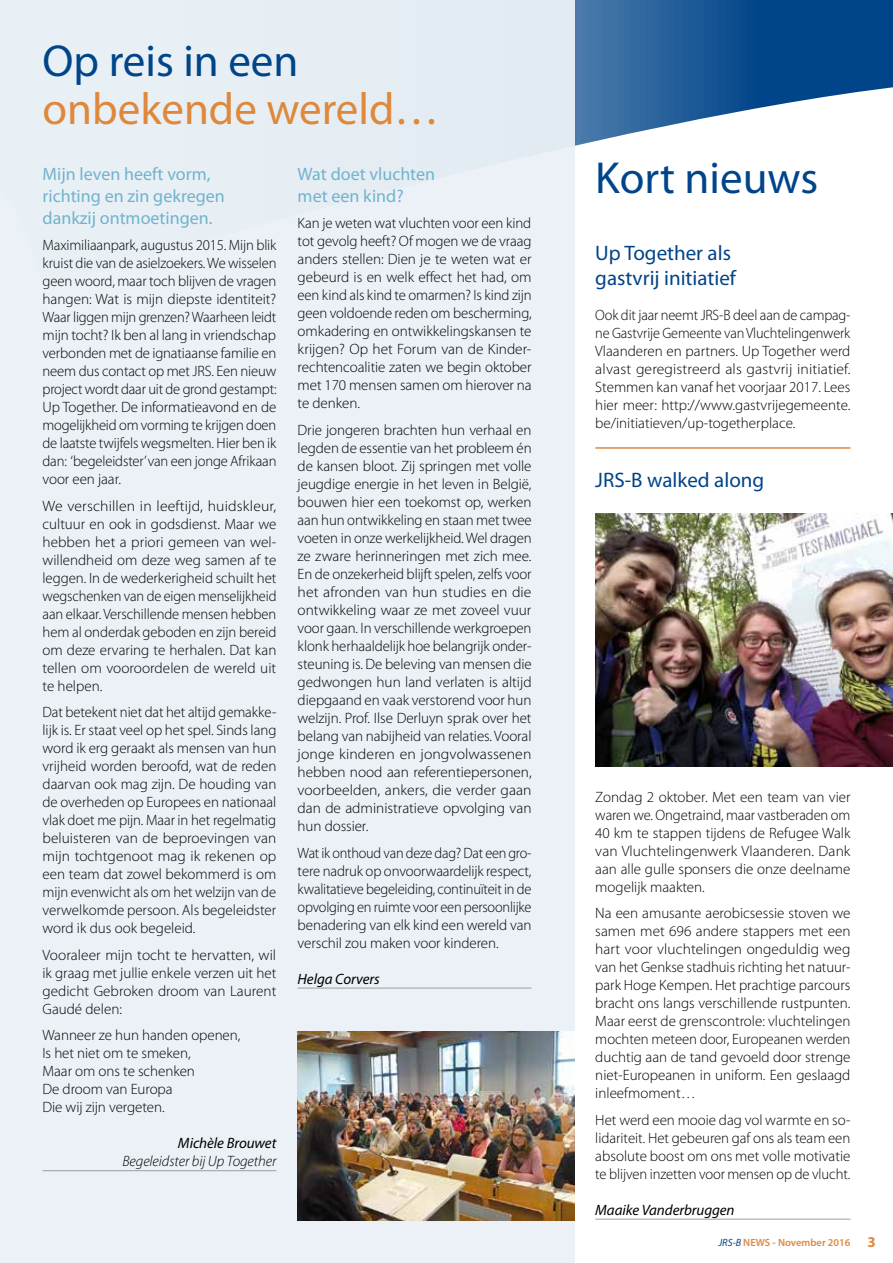
<style>
.page{position:relative;width:893px;height:1263px;background:#fff}
.page>*{position:absolute;margin:0;border:0;box-sizing:border-box;transform-origin:0 0}
.t1{font:45px "Myriad Pro";color:#004489}
.t2{font:45px "Myriad Pro";color:#df883b}
.t3{font:21px/25.2px "Myriad Pro";color:#004489}
.t4{font:18px/21.6px "Myriad Pro";color:#71b3ce}
.t5{font:300 15px/18px "Myriad Pro";color:#000;text-align:justify}
.t6{font:300 15px/18px "Myriad Pro";color:#000;text-align:justify;scale:1.04 1}
.t7{font:300 15px/18px "Myriad Pro";color:#000;text-align:justify;scale:.96 1}
.t8{font:300 15px/18px "Myriad Pro";color:#000;text-align:justify;scale:.95 1}
.t9{font:italic 15px "Myriad Pro";letter-spacing:-.005em;color:#000}
.t10{font:italic 300 15px "Myriad Pro";letter-spacing:-.005em;color:#000}
.t11{font:600 10.5px "Myriad Pro";color:#df883b}
.s1{font-weight:400;font-style:italic;color:#004489}
.s2{font-weight:700;font-size:15px}
</style>
<div class="page">
<svg style="left:574px;top:0;width:319px;height:289px"></svg>
<div style="left:0;top:0;width:574px;height:1263px;background:#eaf1f6"></div>
<hr style="left:43px;top:1170px;width:233px;height:1px;background:#9c9e9f">
<hr style="left:298px;top:988px;width:233px;height:1px;background:#9c9e9f">
<hr style="left:595px;top:447px;width:255px;height:2px;background:#df883b">
<hr style="left:595px;top:1219px;width:255px;height:1px;background:#9c9e9f">
<img style="left:298px;top:1031px;width:276px;height:189px">
<img style="left:595px;top:514px;width:298px;height:252px">
<h1 class="t1" style="left:43px;top:33px;width:257px">Op reis in een</h1>
<h1 class="t2" style="left:43px;top:81px;width:398px">onbekende wereld…</h1>
<p class="t4" style="left:43px;top:163px;width:184px">Mijn leven heeft vorm, richting en zin gekregen dankzij ontmoetingen.</p>
<p class="t5" style="left:43px;top:236px;width:236px">Maximiliaanpark, augustus 2015. Mijn blik kruist die van de asielzoekers. We wisselen geen woord, maar toch blijven de vragen hangen: Wat is mijn diepste identiteit?<br>Waar liggen mijn grenzen? Waarheen leidt mijn tocht? Ik ben al lang in vriendschap verbonden met de ignatiaanse familie en neem dus contact op met JRS. Een nieuw project wordt daar uit de grond gestampt:<br>Up Together. De informatieavond en de mogelijkheid om vorming te krijgen doen de laatste twijfels wegsmelten. Hier ben ik dan: ‘begeleidster’ van een jonge Afrikaan voor een jaar.</p>
<p class="t6" style="left:43px;top:496px;width:226px">We verschillen in leeftijd, huidskleur, cultuur en ook in godsdienst. Maar we hebben het a priori gemeen van wel&shy;willendheid om deze weg samen af te leggen. In de wederkerigheid schuilt het wegschenken van de eigen menselijkheid aan elkaar. Verschillende mensen hebben hem al onderdak geboden en zijn bereid om deze ervaring te herhalen. Dat kan tellen om vooroordelen de wereld uit te helpen.</p>
<p class="t5" style="left:43px;top:703px;width:235px">Dat betekent niet dat het altijd gemakke&shy;lijk is. Er staat veel op het spel. Sinds lang word ik erg geraakt als mensen van hun vrijheid worden beroofd, wat de reden daarvan ook mag zijn. De houding van de overheden op Europees en nationaal vlak doet me pijn. Maar in het regelmatig beluisteren van de beproevingen van mijn tochtgenoot mag ik rekenen op een team dat zowel bekommerd is om mijn evenwicht als om het welzijn van de verwelkomde persoon. Als begeleidster word ik dus ook begeleid.</p>
<p class="t5" style="left:43px;top:945px;width:235px">Vooraleer mijn tocht te hervatten, wil ik graag met jullie enkele verzen uit het gedicht Gebroken droom van Laurent Gaudé delen:</p>
<p class="t5" style="left:43px;top:1026px;width:199px;text-align:left">Wanneer ze hun handen openen,<br>Is het niet om te smeken,<br>Maar om ons te schenken<br>De droom van Europa<br>Die wij zijn vergeten.</p>
<p class="t9" style="left:178px;top:1134px;width:100px">Michèle Brouwet</p>
<p class="t10" style="left:122px;top:1152px;width:155px">Begeleidster bij Up Together</p>
<p class="t4" style="left:298px;top:163px;width:139px">Wat doet vluchten met een kind?</p>
<p class="t5" style="left:298px;top:214px;width:235px">Kan je weten wat vluchten voor een kind tot gevolg heeft? Of mogen we de vraag anders stellen: Dien je te weten wat er gebeurd is en welk effect het had, om een kind als kind te omarmen? Is kind zijn geen voldoende reden om bescherming, omkadering en ontwikkelingskansen te krijgen? Op het Forum van de Kinder&shy;rechtencoalitie zaten we begin oktober met 170 mensen samen om hierover na te denken.</p>
<p class="t5" style="left:298px;top:421px;width:236px">Drie jongeren brachten hun verhaal en legden de essentie van het probleem én de kansen bloot. Zij springen met volle jeugdige energie in het leven in België, bouwen hier een toekomst op, werken aan hun ontwikkeling en staan met twee voeten in onze werkelijkheid. Wel dragen ze zware herinneringen met zich mee.<br>En de onzekerheid blijft spelen, zelfs voor het afronden van hun studies en die ontwikkeling waar ze met zoveel vuur voor gaan. In verschillende werkgroepen klonk herhaaldelijk hoe belangrijk onder&shy;steuning is. De beleving van mensen die gedwongen hun land verlaten is altijd diepgaand en vaak verstorend voor hun welzijn. Prof. Ilse Derluyn sprak over het belang van nabijheid van relaties. Vooral jonge kinderen en jongvolwassenen hebben nood aan referentiepersonen, voorbeelden, ankers, die verder gaan dan de administratieve opvolging van hun dossier.</p>
<p class="t8" style="left:298px;top:843px;width:248px">Wat ik onthoud van deze dag? Dat een gro&shy;tere nadruk op onvoorwaardelijk respect, kwalitatieve begeleiding, continuïteit in de opvolging en ruimte voor een persoonlijke benadering van elk kind een wereld van verschil zou maken voor kinderen.</p>
<p class="t9" style="left:298px;top:969px;width:84px">Helga Corvers</p>
<h1 class="t1" style="left:595px;top:150px;width:224px">Kort nieuws</h1>
<h2 class="t3" style="left:595px;top:240px;width:142px">Up Together als gastvrij initiatief</h2>
<p class="t7" style="left:595px;top:306px;width:267px">Ook dit jaar neemt JRS-B deel aan de campag&shy;ne Gastvrije Gemeente van Vluchtelingenwerk Vlaanderen en partners. Up Together werd alvast geregistreerd als gastvrij initiatief.<br>Stemmen kan vanaf het voorjaar 2017. Lees hier meer: http://www.gastvrijegemeente. be/initiatieven/up-togetherplace.</p>
<h2 class="t3" style="left:595px;top:467px;width:170px">JRS-B walked along</h2>
<p class="t5" style="left:595px;top:787px;width:257px">Zondag 2 oktober. Met een team van vier waren we. Ongetraind, maar vastberaden om 40 km te stappen tijdens de Refugee Walk van Vluchtelingenwerk Vlaanderen. Dank aan alle gulle sponsers die onze deelname mogelijk maakten.</p>
<p class="t5" style="left:595px;top:904px;width:257px">Na een amusante aerobicsessie stoven we samen met 696 andere stappers met een hart voor vluchtelingen ongeduldig weg van het Genkse stadhuis richting het natuur&shy;park Hoge Kempen. Het prachtige parcours bracht ons langs verschillende rustpunten.<br>Maar eerst de grenscontrole: vluchtelingen mochten meteen door, Europeanen werden duchtig aan de tand gevoeld door strenge niet-Europeanen in uniform. Een geslaagd inleefmoment…</p>
<p class="t5" style="left:595px;top:1110px;width:257px">Het werd een mooie dag vol warmte en so&shy;lidariteit. Het gebeuren gaf ons als team een absolute boost om ons met volle motivatie te blijven inzetten voor mensen op de vlucht.</p>
<p class="t9" style="left:595px;top:1200px;width:141px">Maaike Vanderbruggen</p>
<p class="t11" style="left:718px;top:1235px;width:159px"><span class="s1">JRS-B</span> NEWS - November 2016 <span class="s2">3</span></p>
</div>
